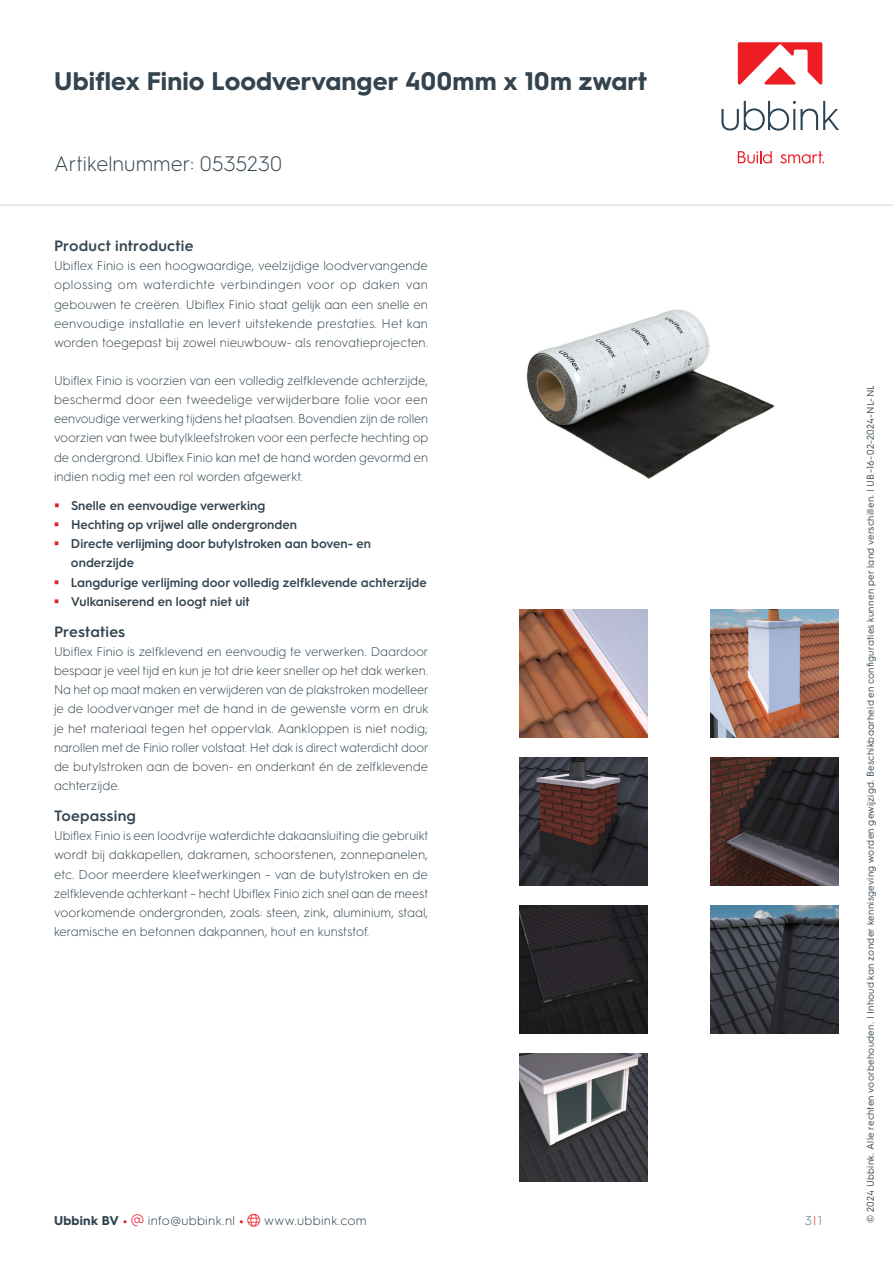
<style>
.page{position:relative;width:893px;height:1263px;background:#fff}
.page>*{position:absolute;margin:0;border:0;box-sizing:border-box;transform-origin:0 0}
.t1{font:700 25.5px "HGS3";letter-spacing:.005em;color:#33444f}
.t2{font:300 21px "HGS3";color:#33444f}
.t3{font:600 15px "HGS3";letter-spacing:.01em;color:#33444f}
.t4{font:300 12.75px/19.2px "HGS3";color:#33444f;text-align:justify}
.t5{font:600 12.75px/19.2px "HGS3";color:#33444f}
.t6{font:300 12.75px "HGS3";letter-spacing:.02em;color:#2c424c}
.t7{font:300 12.75px "HGS3";color:#66737c}
.t8{font:9.75px "HGS3";letter-spacing:.03em;color:#33444f}
.s1{font-weight:700}
.s2{font-weight:700;color:#e31e25}
.s3{color:#ee1f2d}
.s4{color:#e31e25}
</style>
<div class="page">
<img style="left:520px;top:1053px;width:127px;height:128px">
<img style="left:711px;top:906px;width:127px;height:127px">
<img style="left:520px;top:906px;width:127px;height:127px">
<img style="left:711px;top:758px;width:127px;height:127px">
<img style="left:520px;top:758px;width:127px;height:127px">
<img style="left:711px;top:610px;width:127px;height:127px">
<img style="left:520px;top:610px;width:127px;height:127px">
<img style="left:526px;top:309px;width:249px;height:170px">
<hr style="left:0;top:204px;width:893px;height:2px;background:#e1e4e6">
<svg style="left:721px;top:101px;width:118px;height:30px"></svg>
<svg style="left:738px;top:151px;width:34px;height:13px"></svg>
<svg style="left:780px;top:151px;width:44px;height:13px"></svg>
<svg style="left:738px;top:42px;width:84px;height:43px"></svg>
<h1 class="t1" style="left:54px;top:63px;width:594px">Ubiflex Finio Loodvervanger 400mm x 10m zwart</h1>
<h2 class="t2" style="left:54px;top:150px;width:230px">Artikelnummer: 0535230</h2>
<p class="t3" style="left:54px;top:235px;width:141px">Product introductie</p>
<p class="t4" style="left:54px;top:255px;width:376px">Ubiflex Finio is een hoogwaardige, veelzijdige loodvervangende oplossing om waterdichte verbindingen voor op daken van gebouwen te creëren. Ubiflex Finio staat gelijk aan een snelle en eenvoudige installatie en levert uitstekende prestaties. Het kan worden toegepast bij zowel nieuwbouw- als renovatieprojecten.</p>
<p class="t4" style="left:54px;top:370px;width:376px">Ubiflex Finio is voorzien van een volledig zelfklevende achterzijde, beschermd door een tweedelige verwijderbare folie voor een eenvoudige verwerking tijdens het plaatsen. Bovendien zijn de rollen voorzien van twee butylkleefstroken voor een perfecte hechting op de ondergrond. Ubiflex Finio kan met de hand worden gevormd en indien nodig met een rol worden afgewerkt.</p>
<p class="t5" style="left:71px;top:495px;width:357px">Snelle en eenvoudige verwerking<br>Hechting op vrijwel alle ondergronden<br>Directe verlijming door butylstroken aan boven- en onderzijde<br>Langdurige verlijming door volledig zelfklevende achterzijde Vulkaniserend en loogt niet uit</p>
<p class="t3" style="left:54px;top:621px;width:73px">Prestaties</p>
<p class="t4" style="left:54px;top:641px;width:376px">Ubiflex Finio is zelfklevend en eenvoudig te verwerken. Daardoor bespaar je veel tijd en kun je tot drie keer sneller op het dak werken.<br>Na het op maat maken en verwijderen van de plakstroken modelleer je de loodvervanger met de hand in de gewenste vorm en druk je het materiaal tegen het oppervlak. Aankloppen is niet nodig; narollen met de Finio roller volstaat. Het dak is direct waterdicht door de butylstroken aan de boven- en onderkant én de zelfklevende achterzijde.</p>
<p class="t3" style="left:54px;top:805px;width:84px">Toepassing</p>
<p class="t4" style="left:54px;top:825px;width:376px">Ubiflex Finio is een loodvrije waterdichte dakaansluiting die gebruikt wordt bij dakkapellen, dakramen, schoorstenen, zonnepanelen, etc. Door meerdere kleefwerkingen – van de butylstroken en de zelfklevende achterkant – hecht Ubiflex Finio zich snel aan de meest voorkomende ondergronden, zoals: steen, zink, aluminium, staal, keramische en betonnen dakpannen, hout en kunststof.</p>
<p class="t6" style="left:54px;top:1211px;width:314px"><span class="s1">Ubbink BV</span> <span class="s2">•</span> <span class="s3">▼</span> info@ubbink.nl <span class="s2">•</span> <span class="s3">●□</span> www.ubbink.com</p>
<p class="t7" style="left:805px;top:1211px;width:19px">3<span class="s4">|</span>1</p>
<p class="t8" style="left:864px;top:1222px;width:839px;rotate:-90deg">© 2024 Ubbink. Alle rechten voorbehouden. | Inhoud kan zonder kennisgeving worden gewijzigd. Beschikbaarheid en configuraties kunnen per land verschillen. | UB-16-02-2024-NL-NL</p>
</div>
